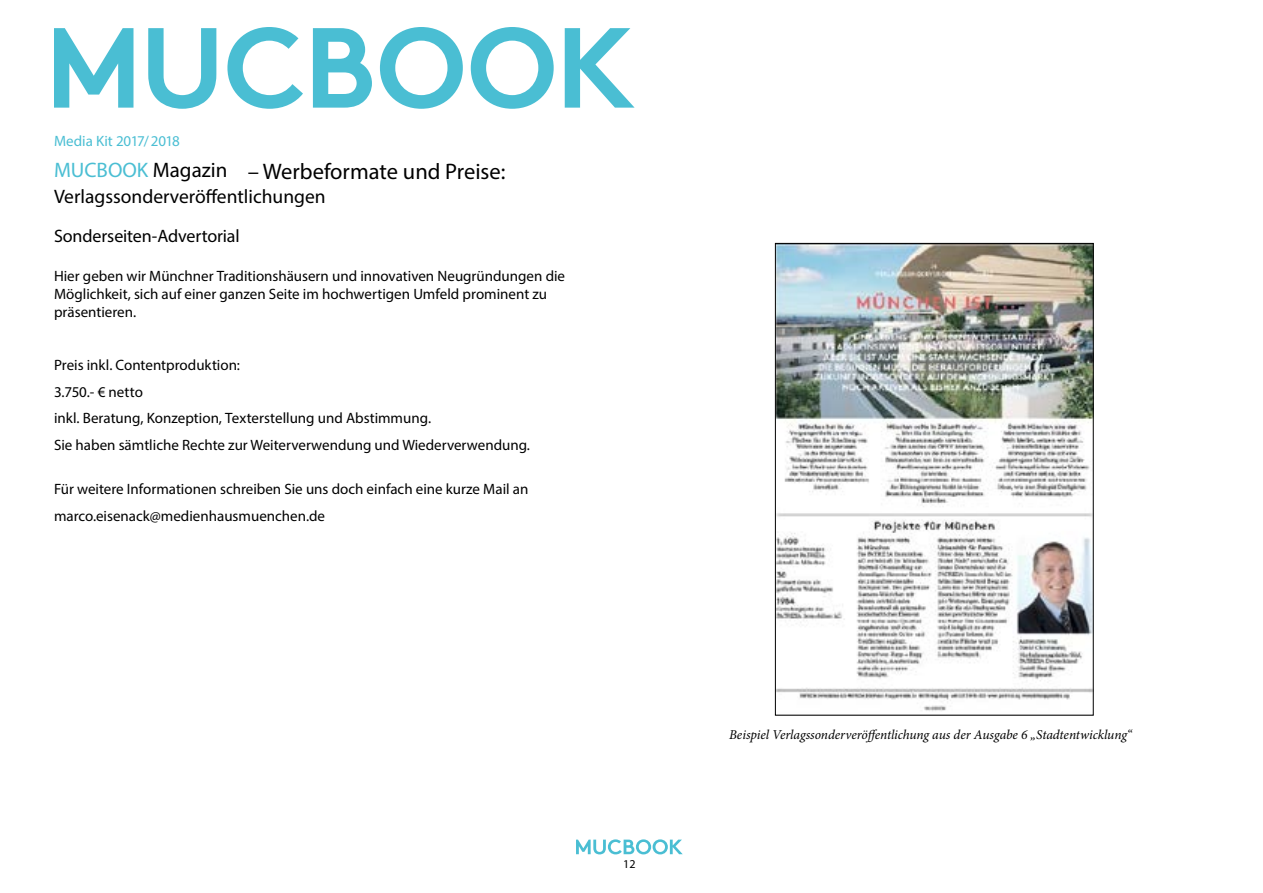
<style>
.page{position:relative;width:1263px;height:893px;background:#fff}
.page>*{position:absolute;margin:0;border:0;box-sizing:border-box;transform-origin:0 0}
.t1{font:22.5px "Myriad Pro";color:#000}
.t2{font:21px "Myriad Pro";color:#4abed3}
.t3{font:19.5px "Myriad Pro";color:#000}
.t4{font:18px "Myriad Pro";letter-spacing:-.005em;color:#000}
.t5{font:15px/26.5px "Myriad Pro";color:#000}
.t6{font:15px "Myriad Pro";letter-spacing:-.005em;color:#4abed3}
.t7{font:italic 13.5px "Minion Pro";letter-spacing:-.01em;color:#000}
.t8{font:12px "Myriad Pro";color:#000}
.s1{color:#000}
</style>
<div class="page">
<svg style="left:54px;top:28px;width:79px;height:80px"></svg>
<svg style="left:565px;top:28px;width:69px;height:80px"></svg>
<svg style="left:148px;top:28px;width:68px;height:81px"></svg>
<svg style="left:227px;top:27px;width:76px;height:82px"></svg>
<svg style="left:313px;top:28px;width:59px;height:80px"></svg>
<svg style="left:380px;top:27px;width:83px;height:82px"></svg>
<svg style="left:471px;top:27px;width:83px;height:82px"></svg>
<svg style="left:576px;top:839px;width:107px;height:15px"></svg>
<img style="left:777px;top:245px;width:315px;height:466px">
<div style="left:775px;top:243px;width:319px;height:473px;border:1px solid #000"></div>
<p class="t6" style="left:54px;top:132px;width:128px">Media Kit 2017/2018</p>
<h2 class="t2" style="left:54px;top:157px;width:175px">MUCBOOK <span class="s1">Magazin</span></h2>
<h1 class="t1" style="left:248px;top:157px;width:259px">– Werbeformate und Preise:</h1>
<h3 class="t3" style="left:54px;top:184px;width:273px">Verlagssonderveröffentlichungen</h3>
<p class="t4" style="left:54px;top:225px;width:187px">Sonderseiten-Advertorial</p>
<p class="t5" style="left:54px;top:267px;width:513px;line-height:18px">Hier geben wir Münchner Traditionshäusern und innovativen Neugründungen die<br>Möglichkeit, sich auf einer ganzen Seite im hochwertigen Umfeld prominent zu präsentieren.</p>
<p class="t5" style="left:54px;top:352px;width:477px">Preis inkl. Contentproduktion:<br>3.750.- € netto<br>inkl. Beratung, Konzeption, Texterstellung und Abstimmung.<br>Sie haben sämtliche Rechte zur Weiterverwendung und Wiederverwendung.</p>
<p class="t5" style="left:54px;top:476px;width:476px">Für weitere Informationen schreiben Sie uns doch einfach eine kurze Mail an marco.eisenack@medienhausmuenchen.de</p>
<p class="t8" style="left:623px;top:857px;width:14px">12</p>
<p class="t7" style="left:729px;top:725px;width:404px">Beispiel Verlagssonderveröffentlichung aus der Ausgabe 6 „Stadtentwicklung“</p>
</div>
